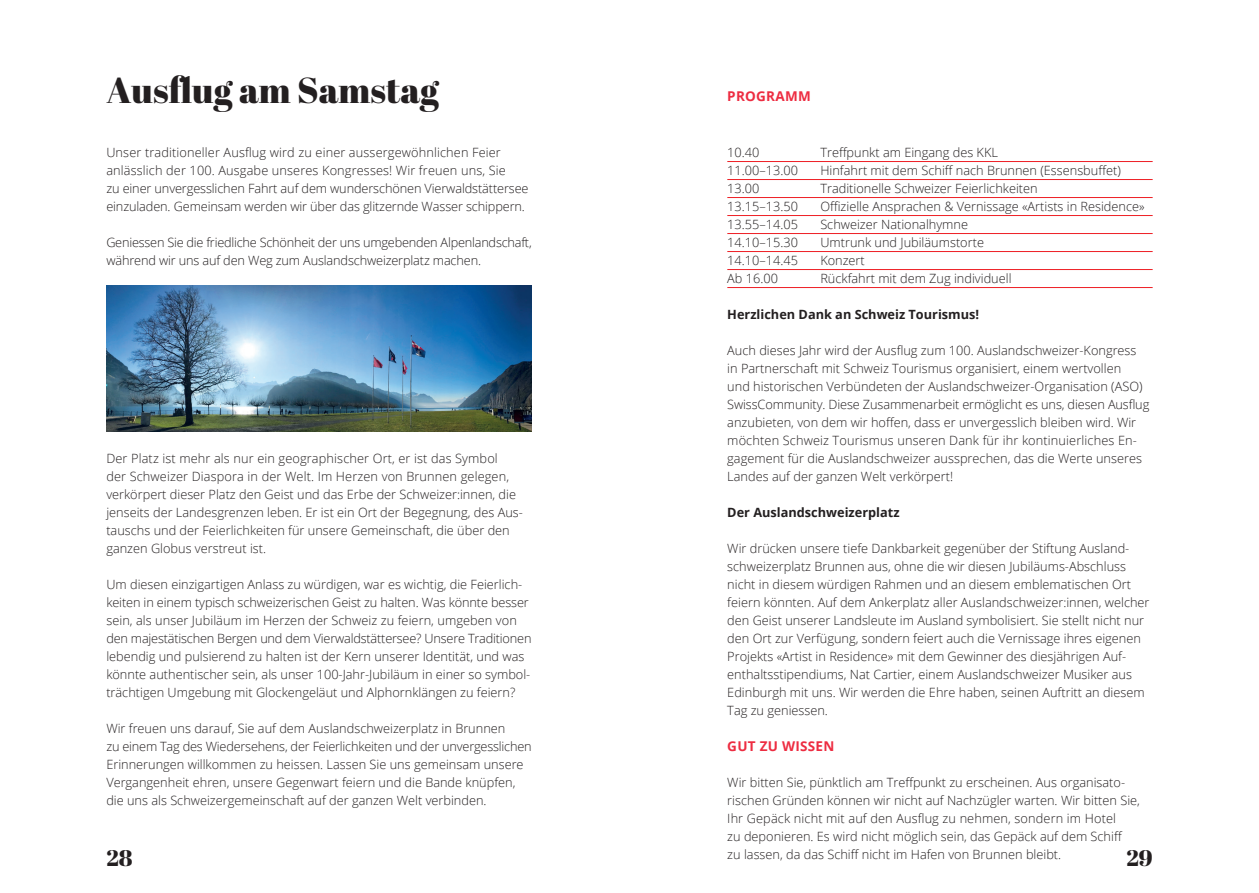
<style>
.page{position:relative;width:1259px;height:893px;background:#fff}
.page>*{position:absolute;margin:0;border:0;box-sizing:border-box;transform-origin:0 0}
.t1{font:36px "Abril Fatface";color:#231f20}
.t2{font:22.5px "Abril Fatface";color:#231f20}
.t3{font:700 13.5px "Open Sans";letter-spacing:.02em;color:#ed2c41}
.t4{font:300 12.75px/18px "Open Sans";color:#231f20}
.t5{font:300 12.75px/18px "Open Sans";letter-spacing:-.02em;color:#231f20}
.t6{font:700 12.75px "Open Sans";color:#231f20}
</style>
<div class="page">
<hr style="left:727px;top:161px;width:425px;height:1px;background:#ee1e24">
<hr style="left:727px;top:179px;width:425px;height:1px;background:#ee1e24">
<hr style="left:727px;top:197px;width:425px;height:1px;background:#ee1e24">
<hr style="left:727px;top:215px;width:425px;height:1px;background:#ee1e24">
<hr style="left:727px;top:233px;width:425px;height:1px;background:#ee1e24">
<hr style="left:727px;top:251px;width:425px;height:1px;background:#ee1e24">
<hr style="left:727px;top:269px;width:425px;height:1px;background:#ee1e24">
<hr style="left:727px;top:287px;width:425px;height:1px;background:#ee1e24">
<img style="left:106px;top:285px;width:425px;height:146px">
<h1 class="t1" style="left:106px;top:65px;width:334px">Ausflug am Samstag</h1>
<p class="t4" style="left:106px;top:143px;width:424px">Unser traditioneller Ausflug wird zu einer aussergewöhnlichen Feier anlässlich der 100. Ausgabe unseres Kongresses! Wir freuen uns, Sie<br>zu einer unvergesslichen Fahrt auf dem wunderschönen Vierwaldstättersee einzuladen. Gemeinsam werden wir über das glitzernde Wasser schippern.</p>
<p class="t5" style="left:106px;top:233px;width:427px">Geniessen Sie die friedliche Schönheit der uns umgebenden Alpenlandschaft, während wir uns auf den Weg zum Auslandschweizerplatz machen.</p>
<p class="t3" style="left:727px;top:87px;width:85px">PROGRAMM</p>
<p class="t4" style="left:727px;top:143px;width:34px">10.40</p>
<p class="t4" style="left:820px;top:143px;width:179px">Treffpunkt am Eingang des KKL</p>
<p class="t4" style="left:727px;top:161px;width:72px">11.00–13.00</p>
<p class="t4" style="left:820px;top:161px;width:302px">Hinfahrt mit dem Schiff nach Brunnen (Essensbuffet)</p>
<p class="t4" style="left:727px;top:179px;width:34px">13.00</p>
<p class="t4" style="left:820px;top:179px;width:219px">Traditionelle Schweizer Feierlichkeiten</p>
<p class="t4" style="left:727px;top:197px;width:72px">13.15–13.50</p>
<p class="t4" style="left:820px;top:197px;width:326px">Offizielle Ansprachen &amp; Vernissage «Artists in Residence»</p>
<p class="t4" style="left:727px;top:215px;width:72px">13.55–14.05</p>
<p class="t4" style="left:820px;top:215px;width:149px">Schweizer Nationalhymne</p>
<p class="t4" style="left:727px;top:233px;width:72px">14.10–15.30</p>
<p class="t4" style="left:820px;top:233px;width:165px">Umtrunk und Jubiläumstorte</p>
<p class="t4" style="left:727px;top:251px;width:72px">14.10–14.45</p>
<p class="t4" style="left:820px;top:251px;width:46px">Konzert</p>
<p class="t4" style="left:727px;top:269px;width:52px">Ab 16.00</p>
<p class="t4" style="left:820px;top:269px;width:193px">Rückfahrt mit dem Zug individuell</p>
<p class="t6" style="left:727px;top:305px;width:253px">Herzlichen Dank an Schweiz Tourismus!</p>
<p class="t4" style="left:727px;top:341px;width:423px">Auch dieses Jahr wird der Ausflug zum 100. Auslandschweizer-Kongress in Partnerschaft mit Schweiz Tourismus organisiert, einem wertvollen<br>und historischen Verbündeten der Auslandschweizer-Organisation (ASO)<br>SwissCommunity. Diese Zusammenarbeit ermöglicht es uns, diesen Ausflug anzubieten, von dem wir hoffen, dass er unvergesslich bleiben wird. Wir möchten Schweiz Tourismus unseren Dank für ihr kontinuierliches En&shy;gagement für die Auslandschweizer aussprechen, das die Werte unseres Landes auf der ganzen Welt verkörpert!</p>
<p class="t6" style="left:727px;top:503px;width:174px">Der Auslandschweizerplatz</p>
<p class="t4" style="left:727px;top:539px;width:424px">Wir drücken unsere tiefe Dankbarkeit gegenüber der Stiftung Ausland&shy;schweizerplatz Brunnen aus, ohne die wir diesen Jubiläums-Abschluss nicht in diesem würdigen Rahmen und an diesem emblematischen Ort feiern könnten. Auf dem Ankerplatz aller Auslandschweizer:innen, welcher den Geist unserer Landsleute im Ausland symbolisiert. Sie stellt nicht nur den Ort zur Verfügung, sondern feiert auch die Vernissage ihres eigenen Projekts «Artist in Residence» mit dem Gewinner des diesjährigen Auf&shy;enthaltsstipendiums, Nat Cartier, einem Auslandschweizer Musiker aus Edinburgh mit uns. Wir werden die Ehre haben, seinen Auftritt an diesem Tag zu geniessen.</p>
<p class="t3" style="left:727px;top:737px;width:109px">GUT ZU WISSEN</p>
<p class="t4" style="left:727px;top:773px;width:414px">Wir bitten Sie, pünktlich am Treffpunkt zu erscheinen. Aus organisato&shy;rischen Gründen können wir nicht auf Nachzügler warten. Wir bitten Sie, Ihr Gepäck nicht mit auf den Ausflug zu nehmen, sondern im Hotel<br>zu deponieren. Es wird nicht möglich sein, das Gepäck auf dem Schiff<br>zu lassen, da das Schiff nicht im Hafen von Brunnen bleibt.</p>
<p class="t4" style="left:106px;top:449px;width:418px">Der Platz ist mehr als nur ein geographischer Ort, er ist das Symbol<br>der Schweizer Diaspora in der Welt. Im Herzen von Brunnen gelegen, verkörpert dieser Platz den Geist und das Erbe der Schweizer:innen, die jenseits der Landesgrenzen leben. Er ist ein Ort der Begegnung, des Aus&shy;tauschs und der Feierlichkeiten für unsere Gemeinschaft, die über den ganzen Globus verstreut ist.</p>
<p class="t4" style="left:106px;top:575px;width:427px">Um diesen einzigartigen Anlass zu würdigen, war es wichtig, die Feierlich&shy;keiten in einem typisch schweizerischen Geist zu halten. Was könnte besser sein, als unser Jubiläum im Herzen der Schweiz zu feiern, umgeben von den majestätischen Bergen und dem Vierwaldstättersee? Unsere Traditionen lebendig und pulsierend zu halten ist der Kern unserer Identität, und was könnte authentischer sein, als unser 100-Jahr-Jubiläum in einer so symbol&shy;trächtigen Umgebung mit Glockengeläut und Alphornklängen zu feiern?</p>
<p class="t4" style="left:106px;top:719px;width:427px">Wir freuen uns darauf, Sie auf dem Auslandschweizerplatz in Brunnen<br>zu einem Tag des Wiedersehens, der Feierlichkeiten und der unvergesslichen Erinnerungen willkommen zu heissen. Lassen Sie uns gemeinsam unsere Vergangenheit ehren, unsere Gegenwart feiern und die Bande knüpfen, die uns als Schweizergemeinschaft auf der ganzen Welt verbinden.</p>
<h2 class="t2" style="left:106px;top:842px;width:28px">28</h2>
<h2 class="t2" style="left:1126px;top:842px;width:28px">29</h2>
</div>
